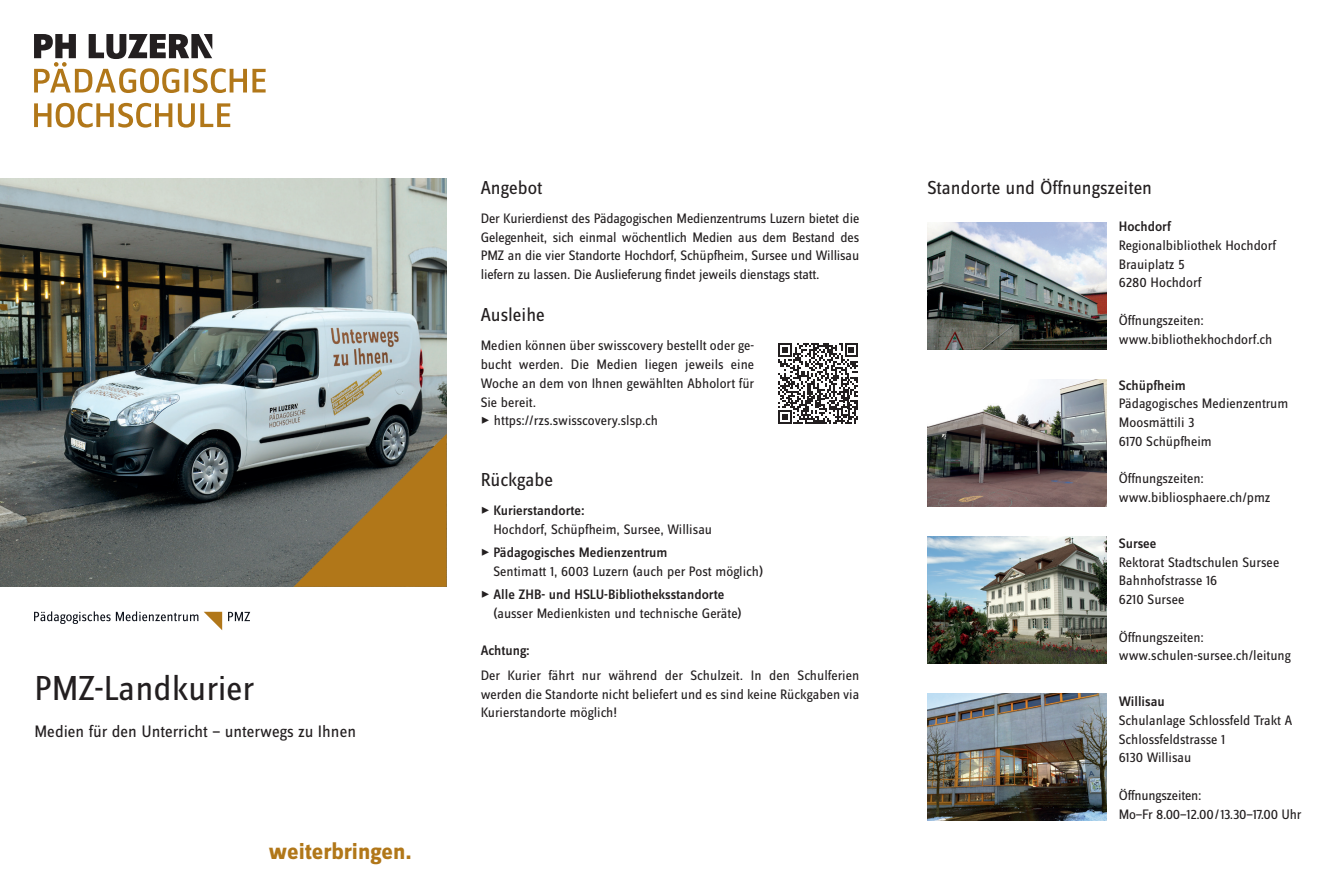
<style>
.page{position:relative;width:1340px;height:893px;background:#fff}
.page>*{position:absolute;margin:0;border:0;box-sizing:border-box;transform-origin:0 0}
.t1{font:36px "Zine Sans Dis OT";color:#231f20}
.t2{font:700 24px "Zine Sans Dis OT";color:#b17719}
.t3{font:19.5px "Zine Sans Dis OT";color:#231f20}
.t4{font:17.25px "Zine Sans Dis OT";color:#231f20}
.t5{font:14.25px/18.8px "Zine Sans Dis OT";color:#231f20}
.t6{font:500 14.25px "Zine Sans Dis OT";color:#231f20}
.s1{font-weight:500}
</style>
<div class="page">
<img style="left:0;top:179px;width:446px;height:408px">
<svg style="left:34px;top:103px;width:138px;height:25px"></svg>
<svg style="left:178px;top:103px;width:52px;height:25px"></svg>
<svg style="left:34px;top:34px;width:231px;height:59px"></svg>
<svg style="left:293px;top:434px;width:153px;height:153px"></svg>
<svg style="left:204px;top:612px;width:18px;height:18px"></svg>
<svg style="left:228px;top:612px;width:22px;height:9px"></svg>
<svg style="left:34px;top:611px;width:164px;height:13px"></svg>
<img style="left:927px;top:222px;width:179px;height:128px">
<img style="left:927px;top:379px;width:179px;height:128px">
<img style="left:927px;top:536px;width:179px;height:128px">
<img style="left:927px;top:693px;width:179px;height:128px">
<svg style="left:778px;top:343px;width:80px;height:81px"></svg>
<h1 class="t1" style="left:34px;top:671px;width:221px">PMZ-Landkurier</h1>
<p class="t4" style="left:34px;top:723px;width:323px">Medien für den Unterricht — unterwegs zu Ihnen</p>
<h2 class="t2" style="left:269px;top:839px;width:144px">weiterbringen.</h2>
<h3 class="t3" style="left:480px;top:178px;width:63px">Angebot</h3>
<p class="t5" style="left:480px;top:210px;width:380px;text-align:justify">Der Kurierdienst des Pädagogischen Medienzentrums Luzern bietet die Gelegenheit, sich einmal wöchentlich Medien aus dem Bestand des PMZ an die vier Standorte Hochdorf, Schüpfheim, Sursee und Willisau liefern zu lassen. Die Auslieferung findet jeweils dienstags statt.</p>
<h3 class="t3" style="left:480px;top:306px;width:66px">Ausleihe</h3>
<p class="t5" style="left:480px;top:337px;width:275px;text-align:justify">Medien können über swisscovery bestellt oder ge&shy;bucht werden. Die Medien liegen jeweils eine Woche an dem von Ihnen gewählten Abholort für Sie bereit.</p>
<p class="t5" style="left:480px;top:412px;width:179px">✓ https://rzs.swisscovery.slsp.ch</p>
<h3 class="t3" style="left:480px;top:471px;width:74px">Rückgabe</h3>
<p class="t5" style="left:493px;top:502px;width:220px;text-indent:-13px">✓ <span class="s1">Kurierstandorte:<br></span>Hochdorf, Schüpfheim, Sursee, Willisau</p>
<p class="t5" style="left:493px;top:544px;width:271px;text-indent:-13px">✓ <span class="s1">Pädagogisches Medienzentrum<br></span>Sentimatt 1, 6003 Luzern (auch per Post möglich)</p>
<p class="t5" style="left:493px;top:586px;width:250px;text-indent:-13px">✓ <span class="s1">Alle ZHB- und HSLU-Bibliotheksstandorte </span>(ausser Medienkisten und technische Geräte)</p>
<p class="t6" style="left:480px;top:643px;width:51px">Achtung:</p>
<p class="t5" style="left:480px;top:666px;width:380px;text-align:justify">Der Kurier fährt nur während der Schulzeit. In den Schulferien werden die Standorte nicht beliefert und es sind keine Rückgaben via Kurierstandorte möglich!</p>
<h3 class="t3" style="left:927px;top:178px;width:226px">Standorte und Öffnungszeiten</h3>
<p class="t6" style="left:1118px;top:219px;width:54px">Hochdorf</p>
<p class="t5" style="left:1118px;top:237px;width:159px">Regionalbibliothek Hochdorf<br>Brauiplatz 5<br>6280 Hochdorf</p>
<p class="t5" style="left:1118px;top:312px;width:155px">Öffnungszeiten: www.bibliothekhochdorf.ch</p>
<p class="t6" style="left:1118px;top:378px;width:68px">Schüpfheim</p>
<p class="t5" style="left:1118px;top:395px;width:171px">Pädagogisches Medienzentrum<br>Moosmättili 3<br>6170 Schüpfheim</p>
<p class="t5" style="left:1118px;top:470px;width:153px">Öffnungszeiten: www.bibliosphaere.ch/pmz</p>
<p class="t6" style="left:1118px;top:536px;width:39px">Sursee</p>
<p class="t5" style="left:1118px;top:553px;width:162px">Rektorat Stadtschulen Sursee<br>Bahnhofstrasse 16<br>6210 Sursee</p>
<p class="t5" style="left:1118px;top:628px;width:173px">Öffnungszeiten: www.schulen-sursee.ch/leitung</p>
<p class="t6" style="left:1118px;top:694px;width:48px">Willisau</p>
<p class="t5" style="left:1118px;top:711px;width:175px">Schulanlage Schlossfeld Trakt A<br>Schlossfeldstrasse 1<br>6130 Willisau</p>
<p class="t5" style="left:1118px;top:786px;width:184px">Öffnungszeiten:<br>Mo—Fr 8.00—12.00 / 13.30—17.00 Uhr</p>
</div>
